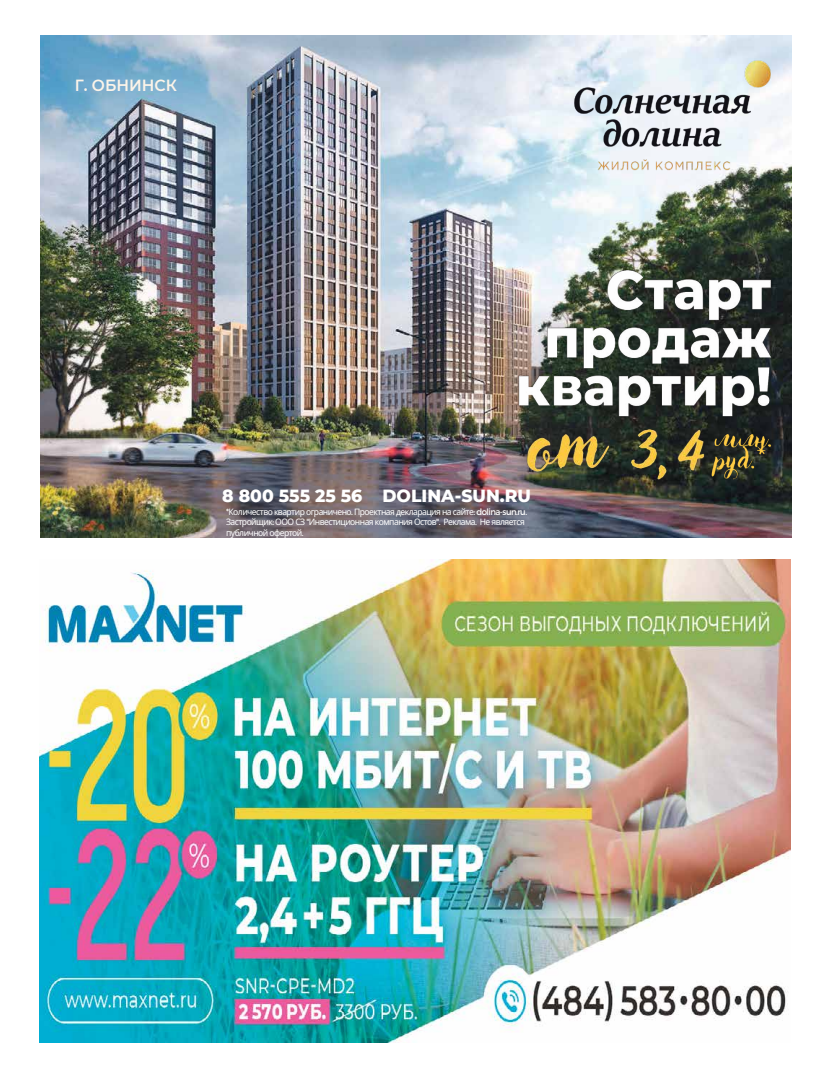
<style>
.page{position:relative;width:820px;height:1078px;background:#fff}
.page>*{position:absolute;margin:0;border:0;box-sizing:border-box;transform-origin:0 0}
.t1{font:800 17.9px "Montserrat";color:#fff;scale:.96 1}
.t2{font:600 16.2px "Montserrat";color:#fcf4e9;scale:.96 1}
.t3{font:8.9px/10.4px "Noto Sans";letter-spacing:-.065em;color:#fff;scale:.96 1}
.s1{font-family:"Montserrat"}
</style>
<div class="page">
<img style="left:40px;top:559px;width:750px;height:483px">
<img style="left:40px;top:35px;width:751px;height:502px">
<img style="left:553px;top:57px;width:217px;height:138px">
<img style="left:502px;top:245px;width:281px;height:189px">
<img style="left:722px;top:416px;width:58px;height:71px">
<img style="left:508px;top:390px;width:214px;height:125px">
<h2 class="t2" style="left:75px;top:74px;width:108px">Г. ОБНИНСК</h2>
<h1 class="t1" style="left:222px;top:482px;width:323px">8 800 555 25 56 DOLINA-SUN.RU</h1>
<p class="t3" style="left:226px;top:506px;width:315px"><span class="s1">*</span>Количество квартир ограничено<span class="s1">.</span> Проектная декларация на сайте<span class="s1">: dolina-sun.ru.<br></span>Застройщик<span class="s1">:</span> ООО СЗ <span class="s1">"</span>Инвестиционная компания Остов<span class="s1">".</span> Реклама<span class="s1">.</span> Не является публичной офертой<span class="s1">.</span></p>
</div>
